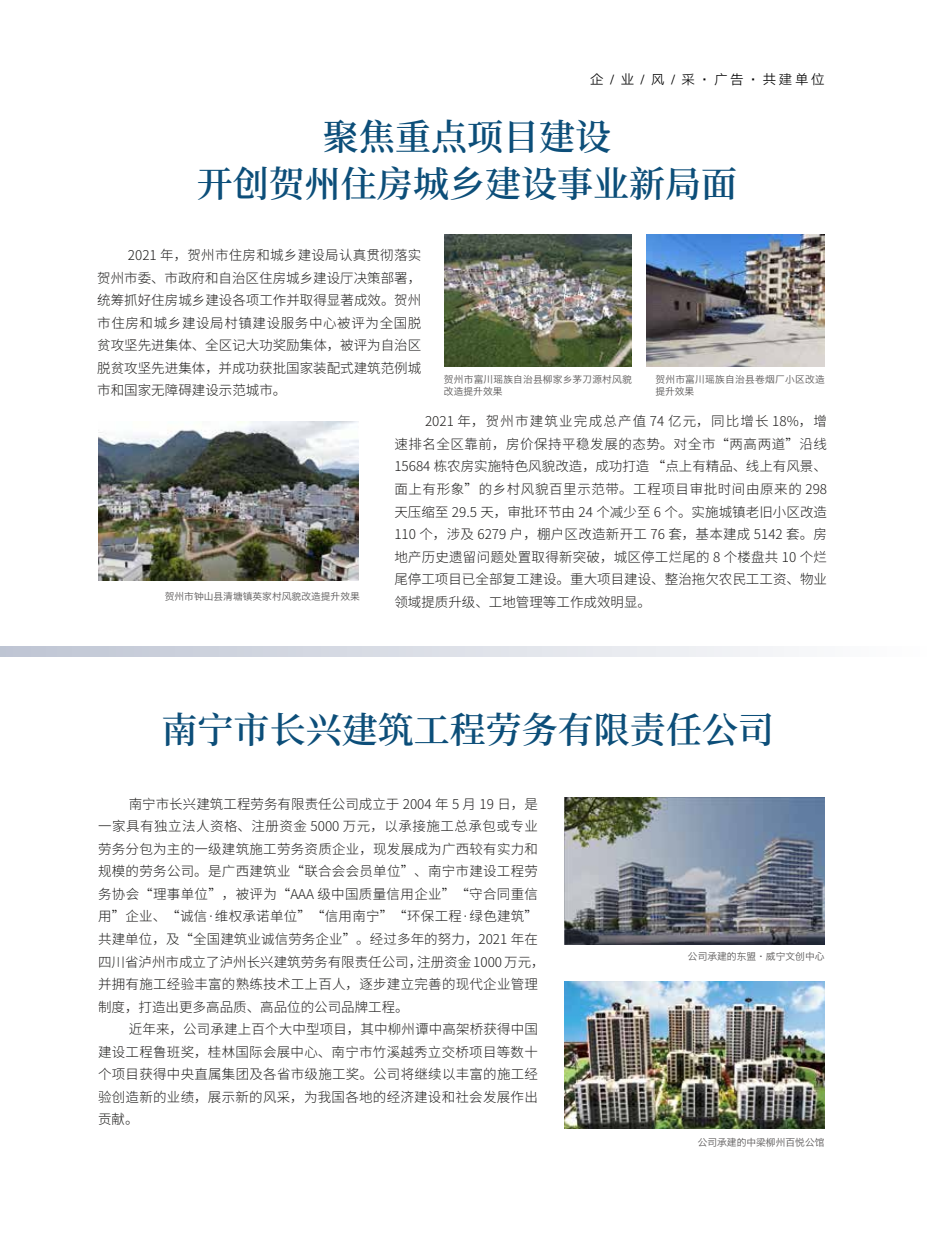
<style>
.page{position:relative;width:932px;height:1238px;background:#fff}
.page>*{position:absolute;margin:0;border:0;box-sizing:border-box;transform-origin:0 0}
.t1{font:600 36px/47.8px "Source Han Serif CN";color:#0c4e79;text-align:center}
.t2{font:300 13.5px/22.5px "Source Han Sans CN";letter-spacing:.02em;color:#1f1e1d;text-align:justify}
.t3{font:13.5px "HY Qi Hei DES";letter-spacing:.2em;color:#000}
.t4{font:9.75px/11.7px "Hiragino Sans GB W3";color:#595757}
.t5{font:9.75px/11.7px "Hiragino Sans GB W3";letter-spacing:.025em;color:#595757}
</style>
<div class="page">
<img style="left:99px;top:422px;width:260px;height:158px">
<img style="left:646px;top:234px;width:178px;height:132px">
<img style="left:444px;top:234px;width:187px;height:132px">
<svg style="left:0;top:646px;width:784px;height:11px;background:#d9dde5"></svg>
<img style="left:564px;top:797px;width:260px;height:147px">
<img style="left:564px;top:981px;width:260px;height:147px">
<p class="t3" style="left:590px;top:72px;width:236px">企 / 业 / 风 / 采·广告·共建单位</p>
<h1 class="t1" style="left:197px;top:112px;width:542px">聚焦重点项目建设<br>开创贺州住房城乡建设事业新局面</h1>
<p class="t2" style="left:97px;top:244px;width:325px;text-indent:31px">2021 年，贺州市住房和城乡建设局认真贯彻落实贺州市委、市政府和自治区住房城乡建设厅决策部署，统筹抓好住房城乡建设各项工作并取得显著成效。贺州市住房和城乡建设局村镇建设服务中心被评为全国脱贫攻坚先进集体、全区记大功奖励集体，被评为自治区脱贫攻坚先进集体，并成功获批国家装配式建筑范例城市和国家无障碍建设示范城市。</p>
<p class="t2" style="left:394px;top:410px;width:434px;text-indent:31px">2021 年，贺州市建筑业完成总产值 74 亿元，同比增长 18%，增速排名全区靠前，房价保持平稳发展的态势。对全市“两高两道”沿线15684 栋农房实施特色风貌改造，成功打造 “点上有精品、线上有风景、面上有形象”的乡村风貌百里示范带。工程项目审批时间由原来的 298天压缩至 29.5 天，审批环节由 24 个减少至 6 个。实施城镇老旧小区改造110 个，涉及 6279 户，棚户区改造新开工 76 套，基本建成 5142 套。房地产历史遗留问题处置取得新突破，城区停工烂尾的 8 个楼盘共 10 个烂尾停工项目已全部复工建设。重大项目建设、整治拖欠农民工工资、物业领域提质升级、工地管理等工作成效明显。</p>
<p class="t4" style="left:444px;top:373px;width:189px">贺州市富川瑶族自治县柳家乡茅刀源村风貌改造提升效果</p>
<p class="t5" style="left:655px;top:373px;width:171px">贺州市富川瑶族自治县卷烟厂小区改造提升效果</p>
<p class="t4" style="left:165px;top:590px;width:196px">贺州市钟山县清塘镇英家村风貌改造提升效果</p>
<h1 class="t1" style="left:161px;top:705px;width:613px">南宁市长兴建筑工程劳务有限责任公司</h1>
<p class="t2" style="left:98px;top:793px;width:448px;text-align:left;text-indent:31px">南宁市长兴建筑工程劳务有限责任公司成立于 2004 年 5 月 19 日，是一家具有独立法人资格、注册资金 5000 万元，以承接施工总承包或专业劳务分包为主的一级建筑施工劳务资质企业，现发展成为广西较有实力和规模的劳务公司。是广西建筑业“联合会会员单位”、南宁市建设工程劳务协会“理事单位”，被评为“AAA 级中国质量信用企业”“守合同重信用”企业、“诚信·维权承诺单位”“信用南宁”“环保工程·绿色建筑”共建单位，及“全国建筑业诚信劳务企业”。经过多年的努力，2021 年在四川省泸州市成立了泸州长兴建筑劳务有限责任公司，注册资金 1000 万元，并拥有施工经验丰富的熟练技术工上百人，逐步建立完善的现代企业管理制度，打造出更多高品质、高品位的公司品牌工程。</p>
<p class="t2" style="left:98px;top:1018px;width:441px;text-indent:31px">近年来，公司承建上百个大中型项目，其中柳州谭中高架桥获得中国建设工程鲁班奖，桂林国际会展中心、南宁市竹溪越秀立交桥项目等数十个项目获得中央直属集团及各省市级施工奖。公司将继续以丰富的施工经验创造新的业绩，展示新的风采，为我国各地的经济建设和社会发展作出贡献。</p>
<p class="t4" style="left:687px;top:950px;width:138px">公司承建的东盟·威宁文创中心</p>
<p class="t4" style="left:697px;top:1135px;width:128px">公司承建的中梁柳州百悦公馆</p>
</div>
